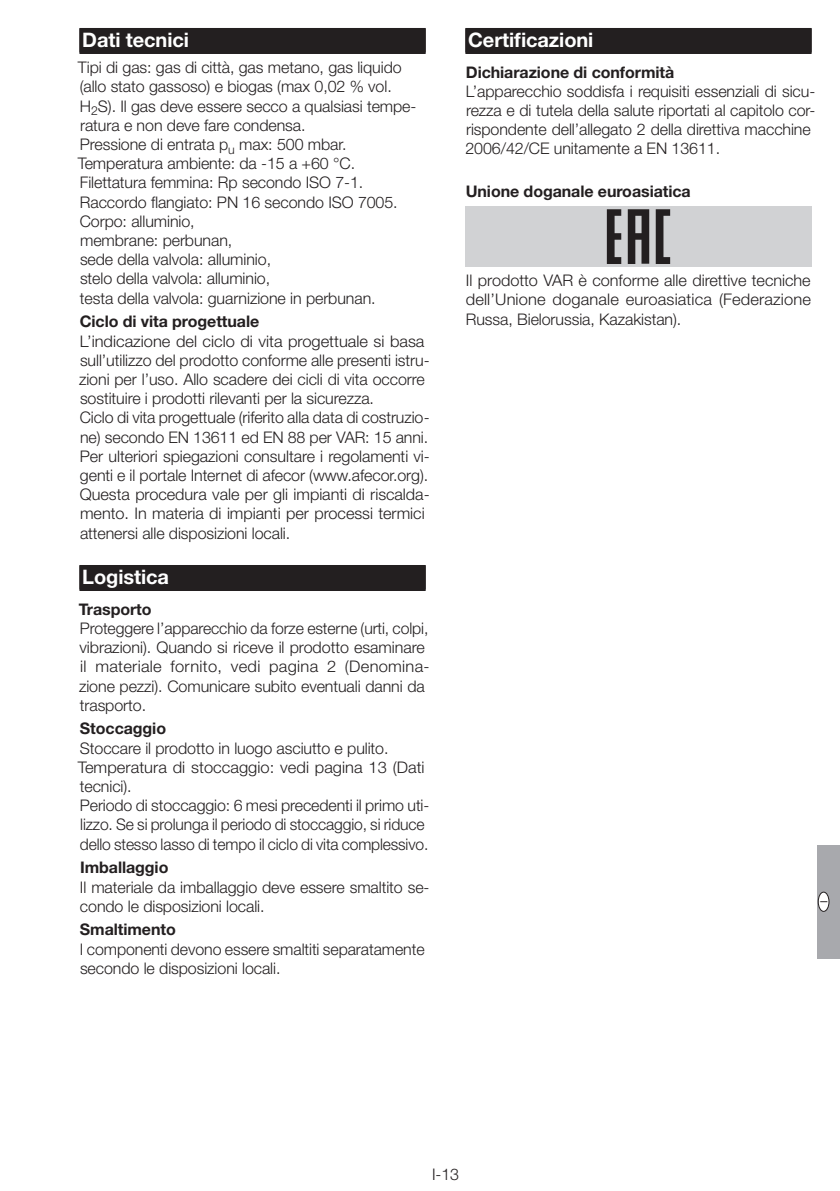
<style>
.page{position:relative;width:840px;height:1191px;background:#fff}
.page>*{position:absolute;margin:0;border:0;box-sizing:border-box;transform-origin:0 0}
.t1{font:700 20px "Helvetica Neue LT Pro";letter-spacing:-.005em;color:#fff}
.t2{font:300 16px/19.2px "Helvetica Neue LT Pro";letter-spacing:-.005em;color:#231f20}
.t3{font:700 16px "Helvetica Neue LT Pro";letter-spacing:-.005em;color:#231f20}
.t4{font:10px "Helvetica Neue LT Pro";color:#231f20}
</style>
<div class="page">
<div style="left:816px;top:845px;width:23px;height:113px;background:#a8a9ad"></div>
<div style="left:817px;top:892px;width:11px;height:19px;background:#fff;border-radius:50%"></div>
<div style="left:817px;top:891px;width:11px;height:20px;border:1px solid #231f20;border-radius:50%"></div>
<div style="left:79px;top:28px;width:346px;height:26px;background:#231f20"></div>
<div style="left:79px;top:565px;width:346px;height:26px;background:#231f20"></div>
<div style="left:465px;top:28px;width:346px;height:26px;background:#231f20"></div>
<div style="left:465px;top:206px;width:346px;height:61px;background:#d1d2d4"></div>
<svg style="left:606px;top:209px;width:15px;height:55px"></svg>
<svg style="left:655px;top:209px;width:14px;height:55px"></svg>
<svg style="left:627px;top:209px;width:22px;height:55px"></svg>
<p class="t1" style="left:82px;top:27px;width:108px">Dati tecnici</p>
<p class="t2" style="left:78px;top:58px;width:340px">Tipi di gas: gas di città, gas metano, gas liquido (allo stato gassoso) e biogas (max 0,02 % vol.<br>H<sub>2</sub>S). Il gas deve essere secco a qualsiasi tempe&shy;ratura e non deve fare condensa.<br>Pressione di entrata p<sub>u</sub> max: 500 mbar.<br>Temperatura ambiente: da -15 a +60 °C.<br>Filettatura femmina: Rp secondo ISO 7-1.<br>Raccordo flangiato: PN 16 secondo ISO 7005.<br>Corpo: alluminio,<br>membrane: perbunan,<br>sede della valvola: alluminio,<br>stelo della valvola: alluminio,<br>testa della valvola: guarnizione in perbunan.</p>
<p class="t3" style="left:80px;top:312px;width:181px">Ciclo di vita progettuale</p>
<p class="t2" style="left:79px;top:331px;width:352px">L’indicazione del ciclo di vita progettuale si basa sull’utilizzo del prodotto conforme alle presenti istru&shy;zioni per l’uso. Allo scadere dei cicli di vita occorre sostituire i prodotti rilevanti per la sicurezza.<br>Ciclo di vita progettuale (riferito alla data di costruzio&shy;ne) secondo EN 13611 ed EN 88 per VAR: 15 anni.<br>Per ulteriori spiegazioni consultare i regolamenti vi&shy;genti e il portale Internet di afecor (www.afecor.org).<br>Questa procedura vale per gli impianti di riscalda&shy;mento. In materia di impianti per processi termici attenersi alle disposizioni locali.</p>
<p class="t1" style="left:82px;top:564px;width:88px">Logistica</p>
<p class="t3" style="left:79px;top:599px;width:74px">Trasporto</p>
<p class="t2" style="left:79px;top:618px;width:352px">Proteggere l’apparecchio da forze esterne (urti, colpi, vibrazioni). Quando si riceve il prodotto esaminare il materiale fornito, vedi pagina 2 (Denomina&shy;zione pezzi). Comunicare subito eventuali danni da trasporto.</p>
<p class="t3" style="left:80px;top:719px;width:88px">Stoccaggio</p>
<p class="t2" style="left:78px;top:738px;width:353px">Stoccare il prodotto in luogo asciutto e pulito.<br>Temperatura di stoccaggio: vedi pagina 13 (Dati tecnici).<br>Periodo di stoccaggio: 6 mesi precedenti il primo uti&shy;lizzo. Se si prolunga il periodo di stoccaggio, si riduce dello stesso lasso di tempo il ciclo di vita complessivo.</p>
<p class="t3" style="left:80px;top:857px;width:90px">Imballaggio</p>
<p class="t2" style="left:80px;top:877px;width:351px">Il materiale da imballaggio deve essere smaltito se&shy;condo le disposizioni locali.</p>
<p class="t3" style="left:80px;top:919px;width:97px">Smaltimento</p>
<p class="t2" style="left:80px;top:939px;width:346px">I componenti devono essere smaltiti separatamente secondo le disposizioni locali.</p>
<p class="t1" style="left:468px;top:27px;width:127px">Certificazioni</p>
<p class="t3" style="left:465px;top:62px;width:210px">Dichiarazione di conformità</p>
<p class="t2" style="left:465px;top:81px;width:351px">L’apparecchio soddisfa i requisiti essenziali di sicu&shy;rezza e di tutela della salute riportati al capitolo cor&shy;rispondente dell’allegato 2 della direttiva macchine 2006/42/CE unitamente a EN 13611.</p>
<p class="t3" style="left:465px;top:182px;width:226px">Unione doganale euroasiatica</p>
<p class="t2" style="left:465px;top:270px;width:346px;text-align:justify">Il prodotto VAR è conforme alle direttive tecniche dell’Unione doganale euroasiatica (Federazione Russa, Bielorussia, Kazakistan).</p>
<p class="t4" style="left:817px;top:903px;width:4px;rotate:-90deg">I</p>
<p class="t2" style="left:432px;top:1164px;width:29px">I-13</p>
</div>
